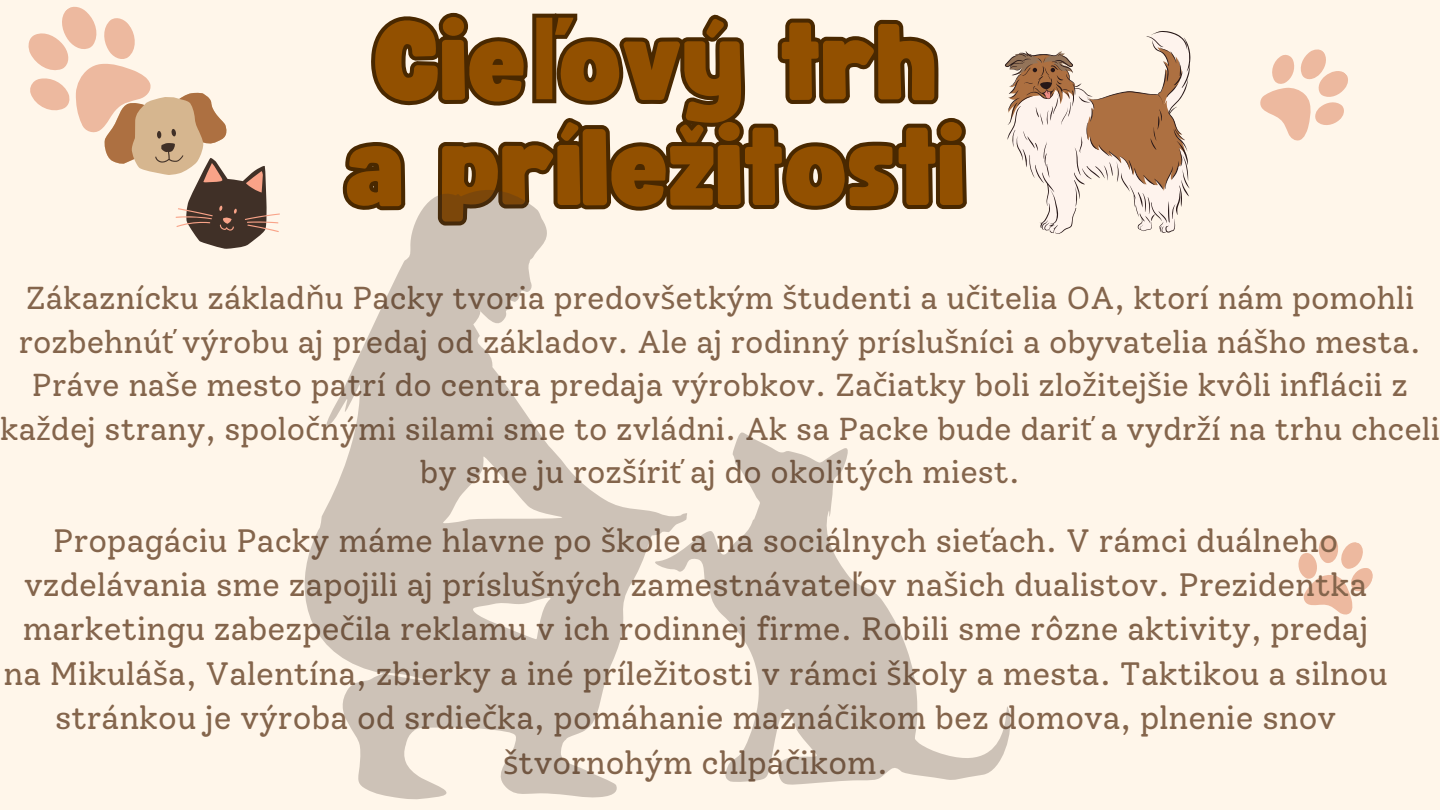
<style>
.page{position:relative;width:1440px;height:810px;background:#fff6ea}
.page>*{position:absolute;margin:0;border:0;box-sizing:border-box;transform-origin:0 0}
.t1{font:107.3px/105.1px "Funtastic";color:#925000}
.t2{font:32.2px/44.4px "Solway";color:#84654c;text-align:center}
.t3{font:31.6px/43.5px "Solway";color:#84654c;text-align:center}
.s1{font-family:"Noto Sans";font-weight:700}
.s2{font-family:"Noto Sans"}
</style>
<div class="page">
<svg style="left:371px;top:12px;width:180px;height:94px"></svg>
<svg style="left:551px;top:13px;width:388px;height:98px"></svg>
<svg style="left:342px;top:111px;width:625px;height:100px"></svg>
<svg style="left:1260px;top:49px;width:88px;height:92px"></svg>
<svg style="left:1298px;top:535px;width:75px;height:80px"></svg>
<svg style="left:1005px;top:31px;width:185px;height:203px"></svg>
<svg style="left:28px;top:6px;width:252px;height:243px"></svg>
<svg style="left:688px;top:432px;width:323px;height:353px"></svg>
<svg style="left:304px;top:190px;width:384px;height:610px;fill:#cdc2b7"></svg>
<p class="t1" style="left:347px;top:14px;width:622px">Cie<span class="s1">ľ</span>ový trh a príležitosti</p>
<h1 class="t3" style="left:0;top:277px;width:1441px">Zákaznícku základ<span class="s2">ň</span>u Packy tvoria predov<span class="s2">š</span>etkým <span class="s2">š</span>tudenti a u<span class="s2">č</span>itelia OA, ktorí nám pomohli rozbehnú<span class="s2">ť</span> výrobu aj predaj od základov. Ale aj rodinný príslu<span class="s2">š</span>níci a obyvatelia ná<span class="s2">š</span>ho mesta.<br>Práve na<span class="s2">š</span>e mesto patrí do centra predaja výrobkov. Za<span class="s2">č</span>iatky boli zlo<span class="s2">ž</span>itej<span class="s2">š</span>ie kvôli inflácii z ka<span class="s2">ž</span>dej strany, spolo<span class="s2">č</span>nými silami sme to zvládni. Ak sa Packe bude dari<span class="s2">ť</span> a vydr<span class="s2">ž</span>í na trhu chceli by sme ju roz<span class="s2">š</span>íri<span class="s2">ť</span> aj do okolitých miest.</h1>
<p class="t2" style="left:3px;top:518px;width:1386px">Propagáciu Packy máme hlavne po <span class="s2">š</span>kole a na sociálnych sie<span class="s2">ť</span>ach. V rámci duálneho vzdelávania sme zapojili aj príslu<span class="s2">š</span>ných zamestnávate<span class="s2">ľ</span>ov na<span class="s2">š</span>ich dualistov. Prezidentka marketingu zabezpe<span class="s2">č</span>ila reklamu v ich rodinnej firme. Robili sme rôzne aktivity, predaj na Mikulá<span class="s2">š</span>a, Valentína, zbierky a iné príle<span class="s2">ž</span>itosti v rámci <span class="s2">š</span>koly a mesta. Taktikou a silnou stránkou je výroba od srdie<span class="s2">č</span>ka, pomáhanie mazná<span class="s2">č</span>ikom bez domova, plnenie snov <span class="s2">š</span>tvornohým chlpá<span class="s2">č</span>ikom.</p>
</div>
